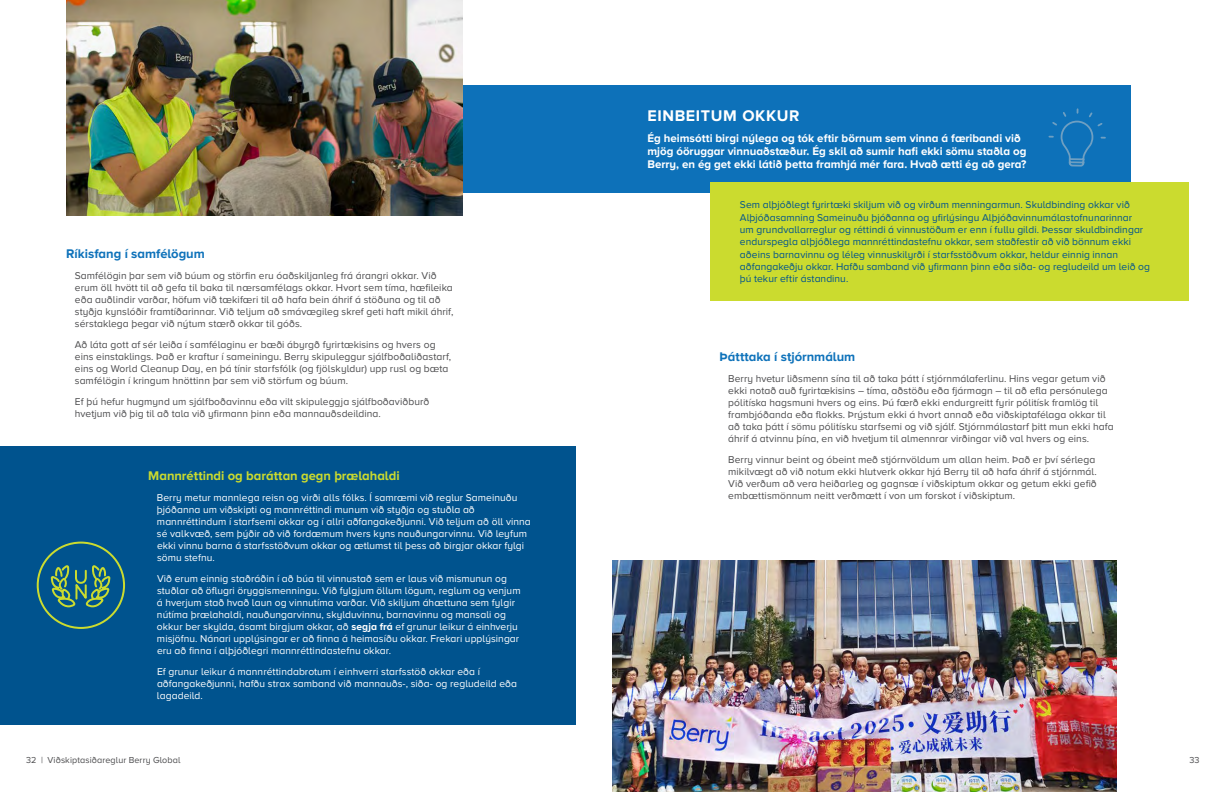
<style>
.page{position:relative;width:1224px;height:792px;background:#fff}
.page>*{position:absolute;margin:0;border:0;box-sizing:border-box;transform-origin:0 0}
.t1{font:700 16px "Proxima Nova A";letter-spacing:.04em;color:#fff}
.t2{font:700 13px "Proxima Nova A";color:#0e72ba}
.t3{font:700 13px "Proxima Nova A";color:#cbdb2e}
.t4{font:700 11.5px/13px "Proxima Nova A";color:#fff}
.t5{font:10.2px/12px "Proxima Nova A";letter-spacing:.005em;color:#4d4d4f}
.t6{font:10.2px/12px "Proxima Nova A";letter-spacing:.005em;color:#fff}
.t7{font:10.2px/12.3px "Proxima Nova A";letter-spacing:.005em;color:#00538e}
.t8{font:9px "Proxima Nova A";letter-spacing:.01em;color:#4d4d4f}
.s1{font-weight:700}
</style>
<div class="page">
<div style="left:0;top:446px;width:576px;height:278px;background:#00538e"></div>
<svg style="left:36px;top:541px;width:89px;height:88px"></svg>
<div style="left:423px;top:85px;width:707px;height:108px;background:#0d71b9"></div>
<div style="left:710px;top:182px;width:478px;height:118px;background:#cbdb2f"></div>
<img style="left:613px;top:560px;width:503px;height:232px">
<svg style="left:1048px;top:108px;width:58px;height:59px"></svg>
<img style="left:66px;top:0;width:397px;height:215px">
<p class="t2" style="left:66px;top:246px;width:140px">Ríkisfang í samfélögum</p>
<p class="t5" style="left:75px;top:269px;width:380px">Samfélögin þar sem við búum og störfin eru óaðskiljanleg frá árangri okkar. Við erum öll hvött til að gefa til baka til nærsamfélags okkar. Hvort sem tíma, hæfileika eða auðlindir varðar, höfum við tækifæri til að hafa bein áhrif á stöðuna og til að styðja kynslóðir framtíðarinnar. Við teljum að smávægileg skref geti haft mikil áhrif, sérstaklega þegar við nýtum stærð okkar til góðs.</p>
<p class="t5" style="left:75px;top:338px;width:378px">Að láta gott af sér leiða í samfélaginu er bæði ábyrgð fyrirtækisins og hvers og eins einstaklings. Það er kraftur í sameiningu. Berry skipuleggur sjálfboðaliðastarf, eins og World Cleanup Day, en þá tínir starfsfólk (og fjölskyldur) upp rusl og bæta samfélögin í kringum hnöttinn þar sem við störfum og búum.</p>
<p class="t5" style="left:75px;top:395px;width:356px">Ef þú hefur hugmynd um sjálfboðavinnu eða vilt skipuleggja sjálfboðaviðburð hvetjum við þig til að tala við yfirmann þinn eða mannauðsdeildina.</p>
<p class="t3" style="left:148px;top:468px;width:253px">Mannréttindi og baráttan gegn þrælahaldi</p>
<p class="t6" style="left:157px;top:492px;width:375px">Berry metur mannlega reisn og virði alls fólks. Í samræmi við reglur Sameinuðu þjóðanna um viðskipti og mannréttindi munum við styðja og stuðla að mannréttindum í starfsemi okkar og í allri aðfangakeðjunni. Við teljum að öll vinna sé valkvæð, sem þýðir að við fordæmum hvers kyns nauðungarvinnu. Við leyfum ekki vinnu barna á starfsstöðvum okkar og ætlumst til þess að birgjar okkar fylgi sömu stefnu.</p>
<p class="t6" style="left:157px;top:573px;width:365px">Við erum einnig staðráðin í að búa til vinnustað sem er laus við mismunun og stuðlar að öflugri öryggismenningu. Við fylgjum öllum lögum, reglum og venjum á hverjum stað hvað laun og vinnutíma varðar. Við skiljum áhættuna sem fylgir nútíma þrælahaldi, nauðungarvinnu, skylduvinnu, barnavinnu og mansali og okkur ber skylda, ásamt birgjum okkar, að <span class="s1">segja frá</span> ef grunur leikur á einhverju misjöfnu. Nánari upplýsingar er að finna á heimasíðu okkar. Frekari upplýsingar eru að finna í alþjóðlegri mannréttindastefnu okkar.</p>
<p class="t6" style="left:157px;top:666px;width:362px">Ef grunur leikur á mannréttindabrotum í einhverri starfsstöð okkar eða í aðfangakeðjunni, hafðu strax samband við mannauðs-, siða- og regludeild eða lagadeild.</p>
<h1 class="t1" style="left:647px;top:107px;width:154px">EINBEITUM OKKUR</h1>
<p class="t4" style="left:647px;top:132px;width:381px">Ég heimsótti birgi nýlega og tók eftir börnum sem vinna á færibandi við mjög óöruggar vinnuaðstæður. Ég skil að sumir hafi ekki sömu staðla og<br>Berry, en ég get ekki látið þetta framhjá mér fara. Hvað ætti ég að gera?</p>
<p class="t7" style="left:740px;top:199px;width:412px">Sem alþjóðlegt fyrirtæki skiljum við og virðum menningarmun. Skuldbinding okkar við Alþjóðasamning Sameinuðu þjóðanna og yfirlýsingu Alþjóðavinnumálastofnunarinnar<br>um grundvallarreglur og réttindi á vinnustöðum er enn í fullu gildi. Þessar skuldbindingar endurspegla alþjóðlega mannréttindastefnu okkar, sem staðfestir að við bönnum ekki aðeins barnavinnu og léleg vinnuskilyrði í starfsstöðvum okkar, heldur einnig innan aðfangakeðju okkar. Hafðu samband við yfirmann þinn eða siða- og regludeild um leið og þú tekur eftir ástandinu.</p>
<p class="t2" style="left:720px;top:349px;width:137px">Þátttaka í stjórnmálum</p>
<p class="t5" style="left:728px;top:372px;width:387px">Berry hvetur liðsmenn sína til að taka þátt í stjórnmálaferlinu. Hins vegar getum við ekki notað auð fyrirtækisins – tíma, aðstöðu eða fjármagn – til að efla persónulega pólitíska hagsmuni hvers og eins. Þú færð ekki endurgreitt fyrir pólitísk framlög til frambjóðanda eða flokks. Þrýstum ekki á hvort annað eða viðskiptafélaga okkar til að taka þátt í sömu pólitísku starfsemi og við sjálf. Stjórnmálastarf þitt mun ekki hafa áhrif á atvinnu þína, en við hvetjum til almennrar virðingar við val hvers og eins.</p>
<p class="t5" style="left:728px;top:453px;width:370px">Berry vinnur beint og óbeint með stjórnvöldum um allan heim. Það er því sérlega mikilvægt að við notum ekki hlutverk okkar hjá Berry til að hafa áhrif á stjórnmál.<br>Við verðum að vera heiðarleg og gagnsæ í viðskiptum okkar og getum ekki gefið embættismönnum neitt verðmætt í von um forskot í viðskiptum.</p>
<p class="t8" style="left:26px;top:755px;width:156px">32 | Viðskiptasiðareglur Berry Global</p>
<p class="t8" style="left:1189px;top:755px;width:12px">33</p>
</div>
